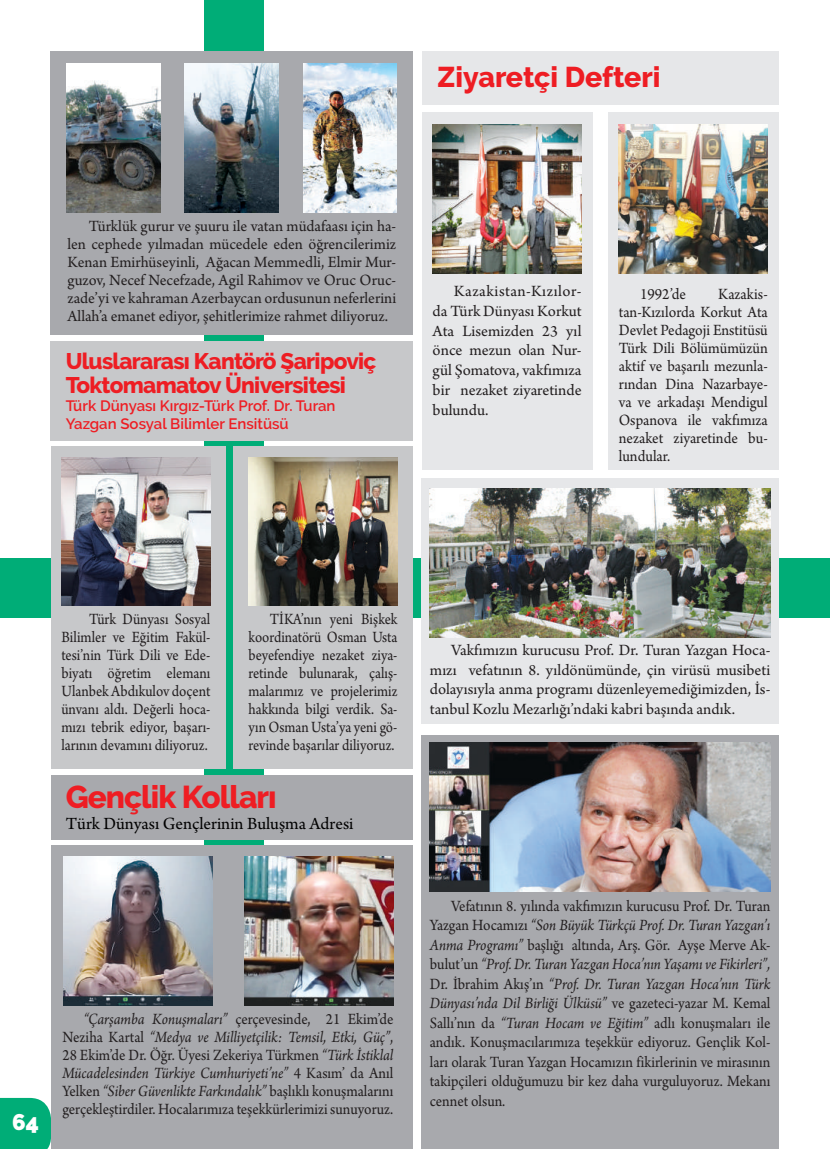
<style>
.page{position:relative;width:830px;height:1149px;background:#fff}
.page>*{position:absolute;margin:0;border:0;box-sizing:border-box;transform-origin:0 0}
.t1{font:800 31.5px "Raleway";letter-spacing:-.03em;color:#ee1d23}
.t2{font:800 28.5px "Raleway";color:#ee1d23}
.t3{font:800 22.5px/24px "Raleway";letter-spacing:-.03em;color:#ee1d23}
.t4{font:900 22.5px "Raleway";color:#fff}
.t5{font:18px "Arno Pro";color:#000}
.t6{font:16.5px/19.5px "Arno Pro";color:#231f20;text-align:justify;scale:.92 1}
.t7{font:16.5px/19.8px "Arno Pro";color:#231f20;text-align:justify}
.t8{font:16.5px/18px "Arno Pro";color:#231f20;text-align:justify;scale:.94 1}
.t9{font:16.5px/18px "Arno Pro";color:#231f20;text-align:justify;scale:.89 1}
.t10{font:16.5px/18px "Arno Pro";color:#231f20;text-align:justify;scale:.9 1}
.t11{font:600 15px/18px "Raleway";color:#ee1d23}
.s1{font-style:italic}
</style>
<div class="page">
<div style="left:0;top:1097px;width:51px;height:51px;background:#00ad77"></div>
<div style="left:0;top:558px;width:829px;height:60px;background:#00ad77"></div>
<div style="left:204px;top:0;width:60px;height:1148px;background:#00ad77"></div>
<div style="left:51px;top:446px;width:174px;height:322px;background:#c7c8ca"></div>
<div style="left:233px;top:446px;width:179px;height:322px;background:#c7c8ca"></div>
<div style="left:422px;top:113px;width:170px;height:356px;background:#e6e7e9"></div>
<div style="left:608px;top:113px;width:170px;height:356px;background:#e6e7e9"></div>
<div style="left:51px;top:51px;width:361px;height:284px;background:#a8a9ad"></div>
<div style="left:421px;top:478px;width:357px;height:246px;background:#e6e7e9"></div>
<div style="left:51px;top:845px;width:361px;height:303px;background:#a8a9ad"></div>
<div style="left:421px;top:735px;width:357px;height:413px;background:#a8a9ad"></div>
<img style="left:429px;top:742px;width:341px;height:149px">
<img style="left:248px;top:457px;width:149px;height:148px">
<img style="left:429px;top:488px;width:341px;height:149px">
<img style="left:61px;top:457px;width:149px;height:148px">
<img style="left:432px;top:125px;width:149px;height:149px">
<img style="left:618px;top:125px;width:149px;height:149px">
<div style="left:422px;top:51px;width:356px;height:54px;background:#e6e7e9"></div>
<img style="left:64px;top:856px;width:148px;height:149px">
<img style="left:244px;top:856px;width:149px;height:149px">
<img style="left:67px;top:63px;width:93px;height:149px">
<img style="left:185px;top:63px;width:93px;height:149px">
<img style="left:303px;top:63px;width:93px;height:149px">
<div style="left:51px;top:775px;width:362px;height:64px;background:#a8a9ad"></div>
<div style="left:51px;top:341px;width:361px;height:99px;background:#c7c8ca"></div>
<h2 class="t2" style="left:437px;top:60px;width:224px">Ziyaretçi Defteri</h2>
<p class="t7" style="left:67px;top:218px;width:330px;line-height:18px;text-indent:21px">Türklük gurur ve şuuru ile vatan müdafaası için ha&shy;len cephede yılmadan mücedele eden öğrencilerimiz Kenan Emirhüseyinli, Ağacan Memmedli, Elmir Mur&shy;guzov, Necef Necefzade, Agil Rahimov ve Oruc Oruc&shy;zade’yi ve kahraman Azerbaycan ordusunun neferlerini Allah’a emanet ediyor, şehitlerimize rahmet diliyoruz.</p>
<h3 class="t3" style="left:66px;top:349px;width:312px">Uluslararası Kantörö Şaripoviç<br>Toktomamatov Üniversitesi</h3>
<p class="t11" style="left:66px;top:397px;width:271px">Türk Dünyası Kırgız-Türk Prof. Dr. Turan<br>Yazgan Sosyal Bilimler Ensitüsü</p>
<p class="t7" style="left:432px;top:282px;width:150px;text-indent:21px">Kazakistan-Kızılor&shy;da Türk Dünyası Korkut Ata Lisemizden 23 yıl önce mezun olan Nur&shy;gül Şomatova, vakfımıza bir nezaket ziyaretinde bulundu.</p>
<p class="t8" style="left:639px;top:286px;width:50px">1992’de</p>
<p class="t8" style="left:618px;top:286px;width:160px;text-indent:99px">Kazakis&shy;tan-Kızılorda Korkut Ata Devlet Pedagoji Enstitüsü Türk Dili Bölümümüzün aktif ve başarılı mezunla&shy;rından Dina Nazarbaye&shy;va ve arkadaşı Mendigul Ospanova ile vakfımıza nezaket ziyaretinde bu&shy;lundular.</p>
<p class="t10" style="left:61px;top:610px;width:167px;text-indent:28px">Türk Dünyası Sosyal Bilimler ve Eğitim Fakül&shy;tesi’nin Türk Dili ve Ede&shy;biyatı öğretim elemanı Ulanbek Abdıkulov doçent ünvanı aldı. Değerli hoca&shy;mızı tebrik ediyor, başarı&shy;larının devamını diliyoruz.</p>
<p class="t9" style="left:248px;top:610px;width:169px;text-indent:21px">TİKA’nın yeni Bişkek koordinatörü Osman Usta beyefendiye nezaket ziya&shy;retinde bulunarak, çalış&shy;malarımız ve projelerimiz hakkında bilgi verdik. Sa&shy;yın Osman Usta’ya yeni gö&shy;revinde başarılar diliyoruz.</p>
<h1 class="t1" style="left:66px;top:779px;width:212px">Gençlik Kolları</h1>
<p class="t5" style="left:66px;top:813px;width:289px">Türk Dünyası Gençlerinin Buluşma Adresi</p>
<h3 class="t4" style="left:12px;top:1108px;width:28px">64</h3>
<p class="t6" style="left:62px;top:1010px;width:361px;line-height:18px;text-indent:21px"><span class="s1">“Çarşamba Konuşmaları”</span> çerçevesinde, 21 Ekim’de Neziha Kartal <span class="s1">“Medya ve Milliyetçilik: Temsil, Etki, Güç”</span>, 28 Ekim’de Dr. Öğr. Üyesi Zekeriya Türkmen <span class="s1">“Türk İstiklal Mücadelesinden Türkiye Cumhuriyeti’ne”</span> 4 Kasım’ da Anıl Yelken <span class="s1">“Siber Güvenlikte Farkındalık”</span> başlıklı konuşmalarını gerçekleştirdiler. Hocalarımıza teşekkürlerimizi sunuyoruz.</p>
<p class="t7" style="left:429px;top:640px;width:342px;text-indent:21px">Vakfımızın kurucusu Prof. Dr. Turan Yazgan Hoca&shy;mızı vefatının 8. yıldönümünde, çin virüsü musibeti dolayısıyla anma programı düzenleyemediğimizden, İs&shy;tanbul Kozlu Mezarlığı’ndaki kabri başında andık.</p>
<p class="t6" style="left:429px;top:896px;width:371px;text-indent:21px">Vefatının 8. yılında vakfımızın kurucusu Prof. Dr. Turan Yazgan Hocamızı <span class="s1">“Son Büyük Türkçü Prof. Dr. Turan Yazgan’ı Anma Programı”</span> başlığı altında, Arş. Gör. Ayşe Merve Ak&shy;bulut’un <span class="s1">“Prof. Dr. Turan Yazgan Hoca’nın Yaşamı ve Fikirleri”, </span>Dr. İbrahim Akış’ın <span class="s1">“Prof. Dr. Turan Yazgan Hoca’nın Türk Dünyası’nda Dil Birliği Ülküsü”</span> ve gazeteci-yazar M. Kemal Sallı’nın da <span class="s1">“Turan Hocam ve Eğitim”</span> adlı konuşmaları ile andık. Konuşmacılarımıza teşekkür ediyoruz. Gençlik Kol&shy;ları olarak Turan Yazgan Hocamızın fikirlerinin ve mirasının takipçileri olduğumuzu bir kez daha vurguluyoruz. Mekanı cennet olsun.</p>
</div>
